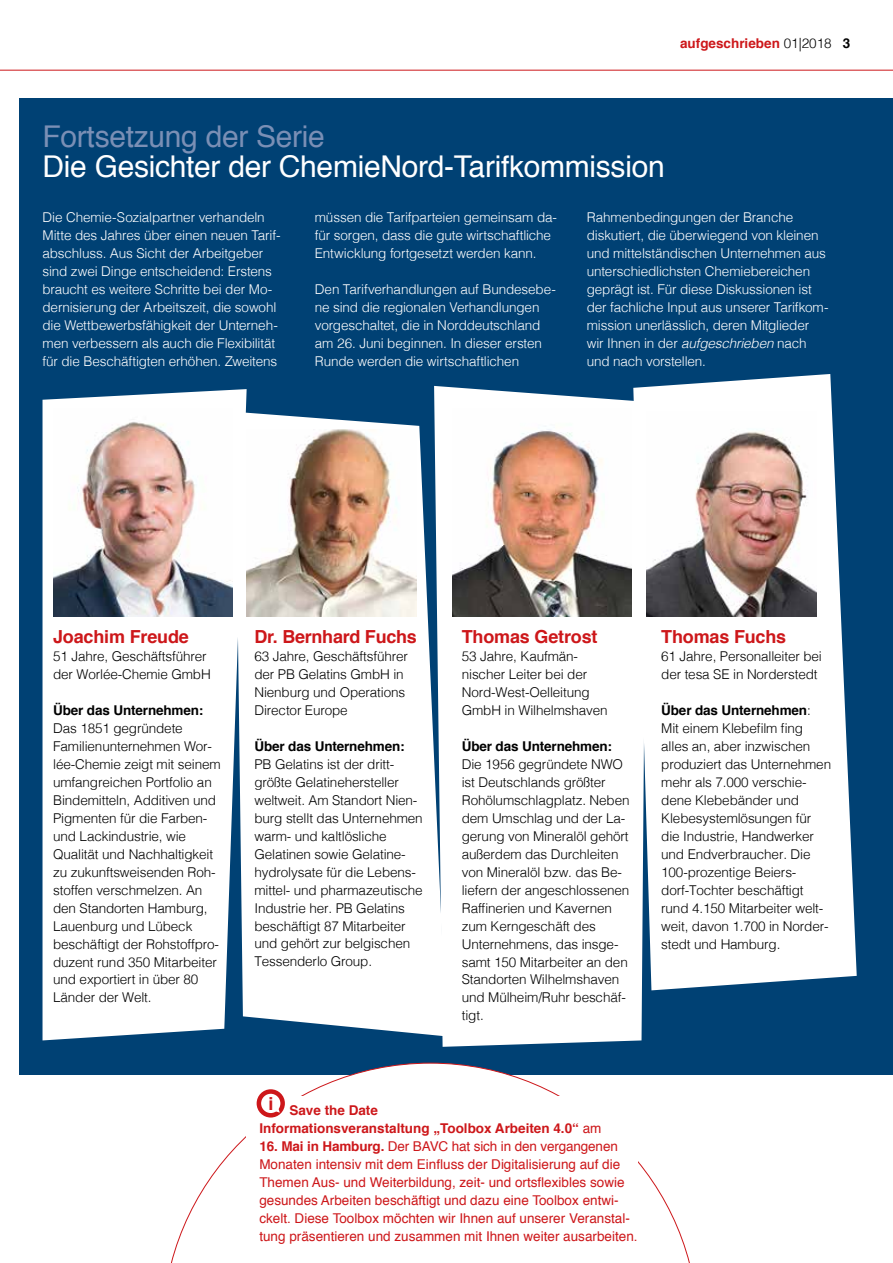
<style>
.page{position:relative;width:893px;height:1263px;background:#fff}
.page>*{position:absolute;margin:0;border:0;box-sizing:border-box;transform-origin:0 0}
.t1{font:30px "Helvetica";letter-spacing:-.01em;color:#fff}
.t2{font:30px "Helvetica";letter-spacing:-.01em;color:#7a8fb5}
.t3{font:700 18px "Helvetica";letter-spacing:-.01em;color:#cd171a}
.t4{font:300 13.5px/18px "Helvetica";letter-spacing:-.01em;color:#000}
.t5{font:300 13.5px/18px "Helvetica";letter-spacing:-.01em;color:#fff}
.t6{font:13.5px/18px "Helvetica";color:#cd171a}
.t7{font:700 13.5px/18px "Helvetica";color:#cd171a}
.t8{font:700 13.5px "Helvetica";letter-spacing:-.01em;color:#000}
.s1{font-weight:300;color:#000}
.s2{color:#000}
.s3{font-style:italic}
.s4{font-weight:700}
.s5{font-weight:400}
</style>
<div class="page">
<hr style="left:0;top:70px;width:893px;height:1px;background:#cd171a">
<div style="left:19px;top:98px;width:874px;height:976px;background:#004174"></div>
<svg style="left:647px;top:374px;width:210px;height:616px;background:#e1e8ee"></svg>
<svg style="left:247px;top:412px;width:187px;height:624px;background:#edf2f5"></svg>
<svg style="left:43px;top:389px;width:204px;height:651px;background:#eef2f5"></svg>
<img style="left:54px;top:408px;width:178px;height:209px">
<img style="left:246px;top:429px;width:170px;height:188px">
<img style="left:647px;top:411px;width:169px;height:206px">
<div style="left:434px;top:386px;width:213px;height:661px;background:#fff"></div>
<img style="left:453px;top:408px;width:178px;height:209px">
<svg style="left:162px;top:1063px;width:536px;height:200px"></svg>
<div style="left:247px;top:1096px;width:391px;height:167px;background:#fff"></div>
<div style="left:257px;top:1089px;width:28px;height:28px;border:4px solid #cd171a;border-radius:50%"></div>
<svg style="left:273px;top:1106px;width:7px;height:7px"></svg>
<p class="t7" style="left:680px;top:35px;width:172px">aufgeschrieben <span class="s1">01|2018</span> <span class="s2">3</span></p>
<h1 class="t2" style="left:43px;top:113px;width:284px">Fortsetzung der Serie</h1>
<h1 class="t1" style="left:43px;top:143px;width:624px">Die Gesichter der ChemieNord-Tarifkommission</h1>
<p class="t5" style="left:43px;top:208px;width:240px">Die Chemie-Sozialpartner verhandeln Mitte des Jahres über einen neuen Tarif&shy;abschluss. Aus Sicht der Arbeitgeber sind zwei Dinge entscheidend: Erstens braucht es weitere Schritte bei der Mo&shy;dernisierung der Arbeitszeit, die sowohl die Wettbewerbsfähigkeit der Unterneh&shy;men verbessern als auch die Flexibilität für die Beschäftigten erhöhen. Zweitens</p>
<p class="t5" style="left:315px;top:208px;width:244px">müssen die Tarifparteien gemeinsam da&shy;für sorgen, dass die gute wirtschaftliche<br>Entwicklung fortgesetzt werden kann.</p>
<p class="t5" style="left:587px;top:207px;width:243px">Rahmenbedingungen der Branche diskutiert, die überwiegend von kleinen und mittelständischen Unternehmen aus unterschiedlichsten Chemiebereichen geprägt ist. Für diese Diskussionen ist der fachliche Input aus unserer Tarifkom&shy;mission unerlässlich, deren Mitglieder wir Ihnen in der <span class="s3">aufgeschrieben</span> nach und nach vorstellen.</p>
<p class="t5" style="left:315px;top:280px;width:243px">Den Tarifverhandlungen auf Bundesebe&shy;ne sind die regionalen Verhandlungen vorgeschaltet, die in Norddeutschland am 26. Juni beginnen. In dieser ersten Runde werden die wirtschaftlichen</p>
<h2 class="t3" style="left:53px;top:622px;width:137px">Joachim Freude</h2>
<p class="t4" style="left:53px;top:646px;width:159px">51 Jahre, Geschäftsführer der Worlée-Chemie GmbH</p>
<p class="t8" style="left:53px;top:699px;width:152px">Über das Unternehmen:</p>
<p class="t4" style="left:53px;top:718px;width:169px">Das 1851 gegründete<br>Familienunternehmen Wor&shy;lée-Chemie zeigt mit seinem umfangreichen Portfolio an<br>Bindemitteln, Additiven und<br>Pigmenten für die Farben&shy;und Lackindustrie, wie<br>Qualität und Nachhaltigkeit zu zukunftsweisenden Roh&shy;stoffen verschmelzen. An den Standorten Hamburg,<br>Lauenburg und Lübeck beschäftigt der Rohstoffpro&shy;duzent rund 350 Mitarbeiter und exportiert in über 80<br>Länder der Welt.</p>
<h2 class="t3" style="left:254px;top:622px;width:164px">Dr. Bernhard Fuchs</h2>
<p class="t4" style="left:254px;top:646px;width:155px">63 Jahre, Geschäftsführer der PB Gelatins GmbH in<br>Nienburg und Operations<br>Director Europe</p>
<p class="t8" style="left:254px;top:735px;width:152px">Über das Unternehmen:</p>
<p class="t4" style="left:254px;top:754px;width:170px">PB Gelatins ist der dritt&shy;größte Gelatinehersteller weltweit. Am Standort Nien&shy;burg stellt das Unternehmen warm- und kaltlösliche<br>Gelatinen sowie Gelatine&shy;hydrolysate für die Lebens&shy;mittel- und pharmazeutische<br>Industrie her. PB Gelatins beschäftigt 87 Mitarbeiter und gehört zur belgischen<br>Tessenderlo Group.</p>
<h2 class="t3" style="left:462px;top:622px;width:137px">Thomas Getrost</h2>
<p class="t4" style="left:462px;top:646px;width:147px">53 Jahre, Kaufmän&shy;nischer Leiter bei der<br>Nord-West-Oelleitung<br>GmbH in Wilhelmshaven</p>
<p class="t8" style="left:462px;top:735px;width:152px">Über das Unternehmen:</p>
<p class="t4" style="left:462px;top:754px;width:169px">Die 1956 gegründete NWO ist Deutschlands größter<br>Rohölumschlagplatz. Neben dem Umschlag und der La&shy;gerung von Mineralöl gehört außerdem das Durchleiten von Mineralöl bzw. das Be&shy;liefern der angeschlossenen<br>Raffinerien und Kavernen zum Kerngeschäft des<br>Unternehmens, das insge&shy;samt 150 Mitarbeiter an den<br>Standorten Wilhelmshaven und Mülheim/Ruhr beschäf&shy;tigt.</p>
<h2 class="t3" style="left:661px;top:622px;width:127px">Thomas Fuchs</h2>
<p class="t4" style="left:661px;top:646px;width:162px">61 Jahre, Personalleiter bei der tesa SE in Norderstedt</p>
<p class="t4" style="left:661px;top:700px;width:171px"><span class="s4">Über das Unternehmen</span>:<br>Mit einem Klebefilm fing alles an, aber inzwischen produziert das Unternehmen mehr als 7.000 verschie&shy;dene Klebebänder und<br>Klebesystemlösungen für die Industrie, Handwerker und Endverbraucher. Die<br>100-prozentige Beiers&shy;dorf-Tochter beschäftigt rund 4.150 Mitarbeiter welt&shy;weit, davon 1.700 in Norder&shy;stedt und Hamburg.</p>
<h2 class="t3" style="left:269px;top:1089px;width:7px">i</h2>
<p class="t7" style="left:259px;top:1101px;width:344px;text-indent:30px">Save the Date<br>Informationsveranstaltung „Toolbox Arbeiten 4.0“ <span class="s5">am</span></p>
<p class="t6" style="left:259px;top:1138px;width:380px"><span class="s4">16. Mai in Hamburg.</span> Der BAVC hat sich in den vergangenen Monaten intensiv mit dem Einfluss der Digitalisierung auf die Themen Aus- und Weiterbildung, zeit- und ortsflexibles sowie gesundes Arbeiten beschäftigt und dazu eine Toolbox entwi&shy;ckelt. Diese Toolbox möchten wir Ihnen auf unserer Veranstal&shy;tung präsentieren und zusammen mit Ihnen weiter ausarbeiten.</p>
</div>
